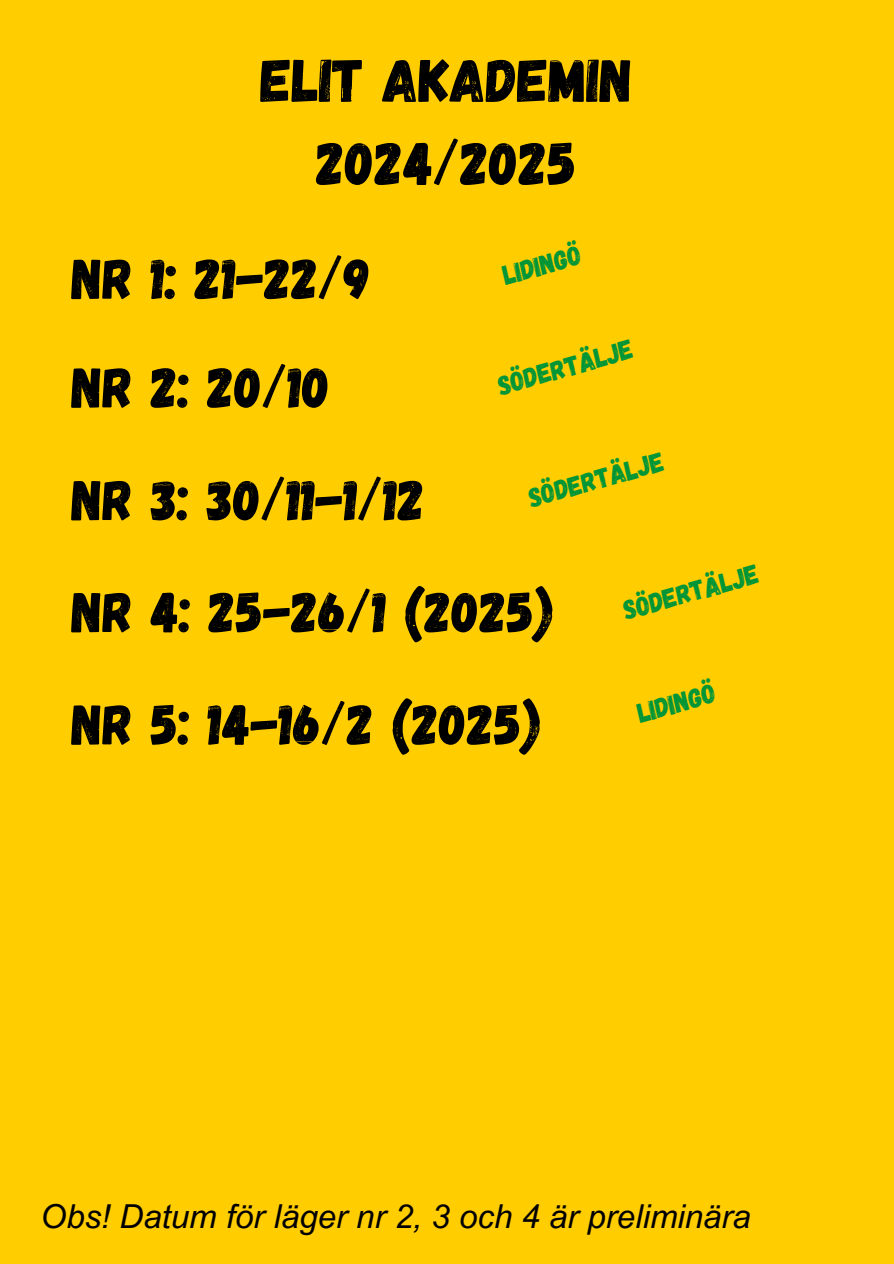
<style>
.page{position:relative;width:894px;height:1264px;background:#fff}
.page>*{position:absolute;margin:0;border:0;box-sizing:border-box;transform-origin:0 0}
.t1{font:60.3px/82.9px "Gagalin";color:#000;text-align:center}
.t2{font:57px "Gagalin";color:#000}
.t3{font:italic 33px "Arial MT Pro";color:#000}
.t4{font:27px "Gagalin";color:#009537}
</style>
<div class="page">
<div style="left:0;top:0;width:893px;height:1263px;background:#ffcd00"></div>
<p class="t1" style="left:261px;top:36px;width:373px">ELIT AKADEMIN<br>2024/2025</p>
<h1 class="t2" style="left:72px;top:242px;width:300px">NR 1: 21-22/9</h1>
<h1 class="t2" style="left:72px;top:350px;width:260px">NR 2: 20/10</h1>
<p class="t2" style="left:72px;top:463px;width:355px">NR 3: 30/11-1/12</p>
<h1 class="t4" style="left:498px;top:259px;width:82px;rotate:-16deg">LIDINGÖ</h1>
<p class="t4" style="left:493px;top:369px;width:141px;rotate:-16deg">SÖDERTÄLJE</p>
<h1 class="t4" style="left:524px;top:482px;width:141px;rotate:-16deg">SÖDERTÄLJE</h1>
<h1 class="t2" style="left:72px;top:575px;width:483px">NR 4: 25-26/1 (2025)</h1>
<p class="t2" style="left:72px;top:687px;width:470px">NR 5: 14-16/2 (2025)</p>
<p class="t4" style="left:619px;top:594px;width:141px;rotate:-16deg">SÖDERTÄLJE</p>
<h1 class="t4" style="left:633px;top:697px;width:82px;rotate:-16deg">LIDINGÖ</h1>
<h2 class="t3" style="left:41px;top:1203px;width:711px">Obs! Datum för läger nr 2, 3 och 4 är preliminära</h2>
</div>
